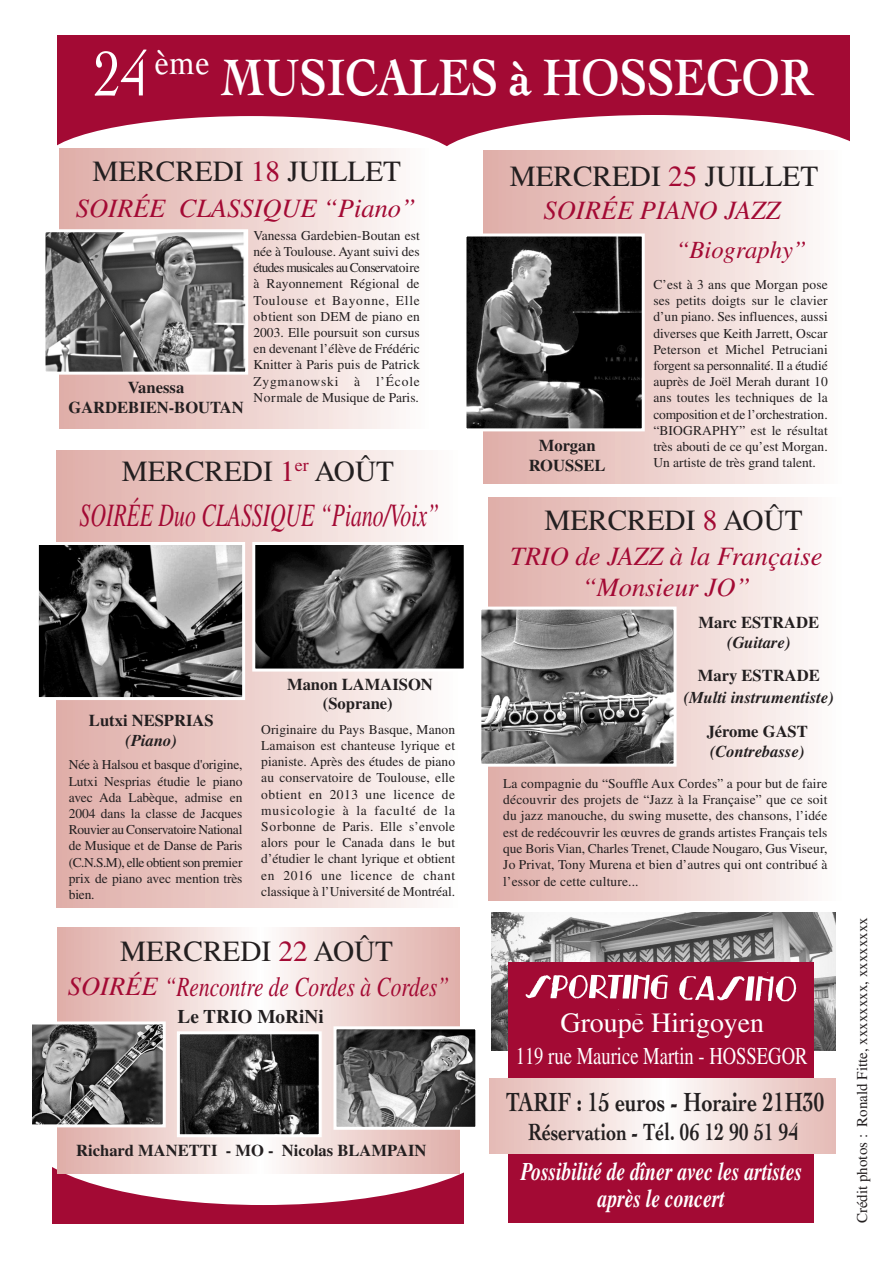
<style>
.page{position:relative;width:893px;height:1263px;background:#fff}
.page>*{position:absolute;margin:0;border:0;box-sizing:border-box;transform-origin:0 0}
.t1{font:700 53.85px "Cochin";color:#fff;scale:.83 1}
.t2{font:italic 32.55px "Times";color:#a30a34;scale:.67 1}
.t3{font:29.25px "Times";color:#231f20}
.t4{font:27.9px "Times";color:#fff}
.t5{font:italic 27.75px "Times";color:#a30a34;scale:.77 1}
.t6{font:700 27.6px "Cochin";color:#231f20;scale:.77 1}
.t7{font:italic 26.55px/31.8px "Times";color:#a30a34;text-align:center}
.t8{font:italic 700 25.5px/27px "Times";color:#fff;text-align:center;scale:.77 1}
.t9{font:700 24.75px "Cochin";color:#231f20;scale:.77 1}
.t10{font:italic 24.6px "Times";color:#a30a34}
.t11{font:24.15px "Times";color:#fff;scale:.77 1}
.t12{font:700 19.2px "Times";color:#231f20}
.t13{font:700 16.5px/20px "Times";color:#231f20;text-align:center}
.t14{font:italic 700 16.5px "Times";color:#231f20}
.t15{font:15px "Times";color:#231f20}
.t16{font:13.5px/16.2px "Times";color:#231f20;text-align:justify}
.s1{font-weight:400;font-size:66.45px}
.s2{color:#a30a34}
.s3{font-size:26.55px}
</style>
<div class="page">
<img style="left:491px;top:912px;width:345px;height:138px">
<div style="left:52px;top:1124px;width:411px;height:100px;background:#a30a34"></div>
<div style="left:57px;top:36px;width:792px;height:132px;background:#a30a34"></div>
<div style="left:44px;top:116px;width:415px;height:91px;background:#fff;border-radius:50%"></div>
<div style="left:436px;top:115px;width:434px;height:90px;background:#fff;border-radius:50%"></div>
<div style="left:28px;top:1069px;width:470px;height:136px;background:#fff;border-radius:50%"></div>
<svg style="left:58px;top:927px;width:401px;height:247px;background:#eed4d1"></svg>
<img style="left:33px;top:1025px;width:129px;height:98px">
<div style="left:29px;top:1021px;width:137px;height:106px;border:3px solid #fff"></div>
<img style="left:181px;top:1035px;width:137px;height:98px">
<div style="left:177px;top:1031px;width:145px;height:106px;border:3px solid #fff"></div>
<div style="left:57px;top:450px;width:401px;height:457px;background:linear-gradient(to right,#dfaca6,#fefbfa)"></div>
<img style="left:40px;top:546px;width:201px;height:150px">
<div style="left:36px;top:542px;width:209px;height:158px;border:3px solid #fff"></div>
<img style="left:256px;top:546px;width:207px;height:121px">
<div style="left:252px;top:542px;width:215px;height:129px;border:3px solid #fff"></div>
<div style="left:60px;top:149px;width:369px;height:280px;background:linear-gradient(to right,#dfaca6,#fdfbfa)"></div>
<img style="left:47px;top:233px;width:197px;height:138px">
<div style="left:43px;top:229px;width:205px;height:146px;border:3px solid #fff"></div>
<div style="left:483px;top:150px;width:359px;height:334px;background:linear-gradient(to right,#dfaca6,#fdfbfa)"></div>
<img style="left:467px;top:237px;width:174px;height:190px">
<div style="left:463px;top:233px;width:182px;height:198px;border:3px solid #fff"></div>
<img style="left:482px;top:611px;width:191px;height:152px">
<div style="left:478px;top:607px;width:199px;height:160px;border:3px solid #fff"></div>
<img style="left:337px;top:1030px;width:137px;height:96px">
<div style="left:333px;top:1026px;width:145px;height:104px;border:3px solid #fff"></div>
<div style="left:508px;top:962px;width:306px;height:261px;background:#a30a34"></div>
<img style="left:526px;top:974px;width:142px;height:40px">
<img style="left:679px;top:972px;width:117px;height:30px">
<svg style="left:489px;top:1078px;width:347px;height:75px;background:#f1dad7"></svg>
<h1 class="t1" style="left:94px;top:46px;width:867px"><span class="s1">24</span> <sup>ème</sup> MUSICALES à HOSSEGOR</h1>
<h3 class="t3" style="left:93px;top:161px;width:310px">MERCREDI <span class="s2">18</span> JUILLET</h3>
<h3 class="t7" style="left:76px;top:195px;width:341px">SOIRÉE CLASSIQUE “Piano”</h3>
<p class="t13" style="left:68px;top:380px;width:177px">Vanessa<br>GARDEBIEN-BOUTAN</p>
<p class="t16" style="left:253px;top:228px;width:168px">Vanessa Gardebien-Boutan est née à Toulouse. Ayant suivi des études musicales au Conservatoire à Rayonnement Régional de Toulouse et Bayonne, Elle obtient son DEM de piano en 2003. Elle poursuit son cursus en devenant l’élève de Frédéric Knitter à Paris puis de Patrick Zygmanowski à l’École Normale de Musique de Paris.</p>
<h3 class="t3" style="left:122px;top:461px;width:274px">MERCREDI <span class="s2">1</span><sup>er</sup> AOÛT</h3>
<h2 class="t2" style="left:80px;top:504px;width:538px">SOIRÉE Duo CLASSIQUE “Piano/Voix”</h2>
<p class="t13" style="left:89px;top:712px;width:126px">Lutxi NESPRIAS</p>
<p class="t14" style="left:126px;top:735px;width:53px">(Piano)</p>
<p class="t16" style="left:69px;top:758px;width:175px">Née à Halsou et basque d'origine, Lutxi Nesprias étudie le piano avec Ada Labèque, admise en 2004 dans la classe de Jacques Rouvier au Conservatoire National de Musique et de Danse de Paris (C.N.S.M), elle obtient son premier prix de piano avec mention très bien.</p>
<p class="t13" style="left:287px;top:676px;width:147px">Manon LAMAISON (Soprane)</p>
<p class="t16" style="left:261px;top:722px;width:195px">Originaire du Pays Basque, Manon Lamaison est chanteuse lyrique et pianiste. Après des études de piano au conservatoire de Toulouse, elle obtient en 2013 une licence de musicologie à la faculté de la Sorbonne de Paris. Elle s’envole alors pour le Canada dans le but d’étudier le chant lyrique et obtient en 2016 une licence de chant classique à l’Université de Montréal.</p>
<h3 class="t3" style="left:120px;top:941px;width:274px">MERCREDI <span class="s2">22</span> AOÛT</h3>
<h3 class="t5" style="left:68px;top:977px;width:497px"><span class="s3">SOIRÉE</span> “Rencontre de Cordes à Cordes”</h3>
<h3 class="t3" style="left:510px;top:166px;width:310px">MERCREDI <span class="s2">25</span> JUILLET</h3>
<h3 class="t7" style="left:544px;top:197px;width:238px">SOIRÉE PIANO JAZZ</h3>
<h3 class="t10" style="left:676px;top:241px;width:132px">“Biography”</h3>
<p class="t16" style="left:653px;top:278px;width:176px">C’est à 3 ans que Morgan pose ses petits doigts sur le clavier d’un piano. Ses influences, aussi diverses que Keith Jarrett, Oscar Peterson et Michel Petruciani forgent sa personnalité. Il a étudié auprès de Joël Merah durant 10 ans toutes les techniques de la composition et de l’orchestration. “BIOGRAPHY” est le résultat très abouti de ce qu’est Morgan.<br>Un artiste de très grand talent.</p>
<p class="t13" style="left:529px;top:437px;width:78px">Morgan<br>ROUSSEL</p>
<h3 class="t3" style="left:544px;top:510px;width:260px">MERCREDI <span class="s2">8</span> AOÛT</h3>
<h3 class="t7" style="left:510px;top:542px;width:314px">TRIO de JAZZ à la Française “Monsieur JO”</h3>
<p class="t13" style="left:698px;top:614px;width:122px">Marc ESTRADE</p>
<p class="t14" style="left:727px;top:637px;width:65px">(Guitare)</p>
<p class="t13" style="left:698px;top:667px;width:123px">Mary ESTRADE</p>
<p class="t14" style="left:684px;top:692px;width:152px">(Multi instrumentiste)</p>
<p class="t13" style="left:707px;top:723px;width:103px">Jérome GAST</p>
<p class="t14" style="left:710px;top:746px;width:96px">(Contrebasse)</p>
<p class="t16" style="left:503px;top:777px;width:326px">La compagnie du “Souffle Aux Cordes” a pour but de faire découvrir des projets de “Jazz à la Française” que ce soit du jazz manouche, du swing musette, des chansons, l’idée est de redécouvrir les œuvres de grands artistes Français tels que Boris Vian, Charles Trenet, Claude Nougaro, Gus Viseur, Jo Privat, Tony Murena et bien d’autres qui ont contribué à l’essor de cette culture...</p>
<h3 class="t12" style="left:178px;top:1010px;width:148px">Le TRIO MoRiNi</h3>
<h3 class="t4" style="left:560px;top:1012px;width:205px">Groupe Hirigoyen</h3>
<h3 class="t11" style="left:516px;top:1048px;width:381px">119 rue Maurice Martin - HOSSEGOR</h3>
<h3 class="t6" style="left:506px;top:1085px;width:415px">TARIF : 15 euros - Horaire 21H30</h3>
<p class="t13" style="left:76px;top:1142px;width:352px">Richard MANETTI - MO - Nicolas BLAMPAIN</p>
<h3 class="t9" style="left:528px;top:1118px;width:353px">Réservation - Tél. 06 12 90 51 94</h3>
<h3 class="t8" style="left:521px;top:1160px;width:367px">Possibilité de dîner avec les artistes après le concert</h3>
<p class="t15" style="left:857px;top:1223px;width:308px;rotate:-90deg">Crédit photos : Ronald Fitte, xxxxxxxx, xxxxxxxx</p>
</div>
